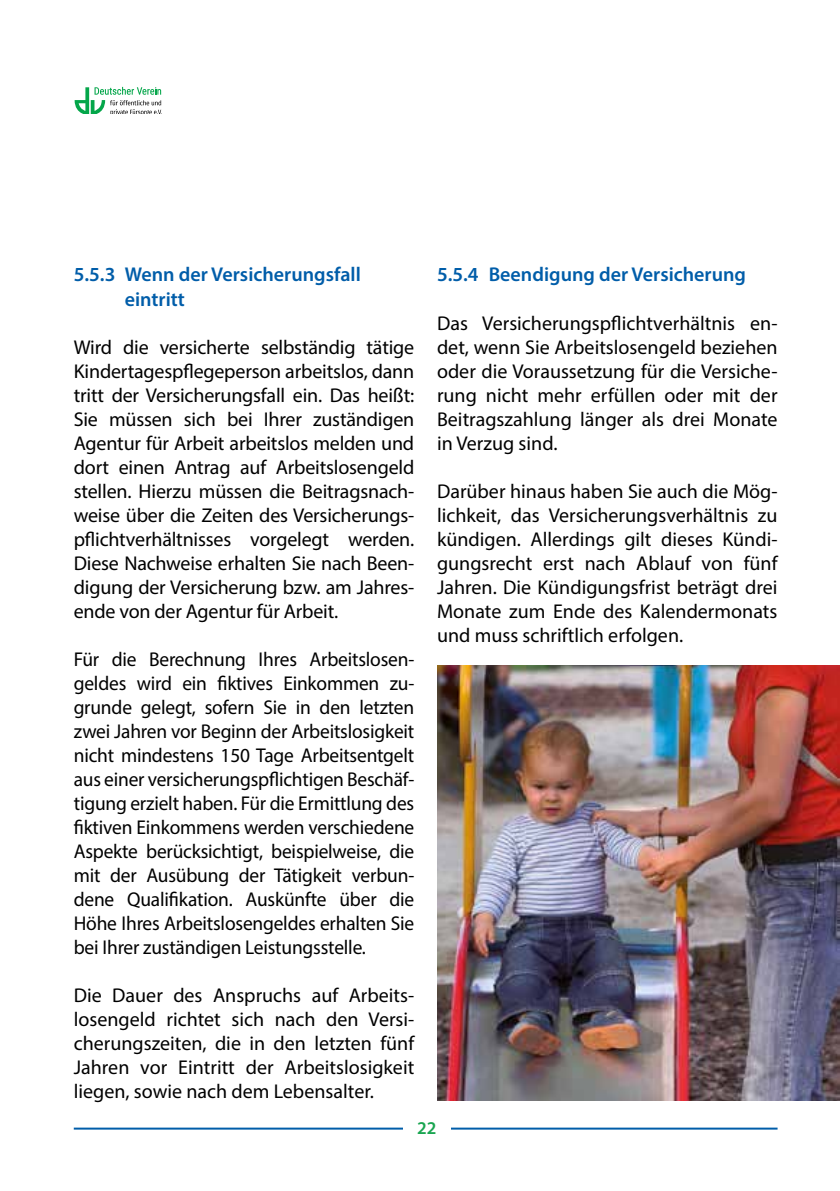
<style>
.page{position:relative;width:840px;height:1191px;background:#fff}
.page>*{position:absolute;margin:0;border:0;box-sizing:border-box;transform-origin:0 0}
.t1{font:20px/24px "Myriad Pro";color:#000;text-align:justify}
.t2{font:600 20px/24px "Myriad Pro";color:#005da9}
.t3{font:600 18px "Myriad Pro";color:#19a550}
</style>
<div class="page">
<hr style="left:74px;top:1127px;width:703px;height:2px;background:#005da9">
<div style="left:403px;top:1121px;width:47px;height:34px;background:#fff"></div>
<svg style="left:75px;top:87px;width:86px;height:26px"></svg>
<img style="left:437px;top:665px;width:402px;height:435px">
<p class="t2" style="left:125px;top:262px;width:237px;text-indent:-51px">5.5.3 Wenn der Versicherungsfall eintritt</p>
<p class="t1" style="left:74px;top:334px;width:342px">Wird die versicherte selbständig tätige Kindertagespflegeperson arbeitslos, dann tritt der Versicherungsfall ein. Das heißt:<br>Sie müssen sich bei Ihrer zuständigen Agentur für Arbeit arbeitslos melden und dort einen Antrag auf Arbeitslosengeld stellen. Hierzu müssen die Beitragsnach&shy;weise über die Zeiten des Versicherungs&shy;pflichtverhältnisses vorgelegt werden.<br>Diese Nachweise erhalten Sie nach Been&shy;digung der Versicherung bzw. am Jahres&shy;ende von der Agentur für Arbeit.</p>
<p class="t1" style="left:74px;top:646px;width:342px">Für die Berechnung Ihres Arbeitslosen&shy;geldes wird ein fiktives Einkommen zu&shy;grunde gelegt, sofern Sie in den letzten zwei Jahren vor Beginn der Arbeitslosigkeit nicht mindestens 150 Tage Arbeitsentgelt aus einer versicherungspflichtigen Beschäf&shy;tigung erzielt haben. Für die Ermittlung des fiktiven Einkommens werden verschiedene Aspekte berücksichtigt, beispielweise, die mit der Ausübung der Tätigkeit verbun&shy;dene Qualifikation. Auskünfte über die Höhe Ihres Arbeitslosengeldes erhalten Sie bei Ihrer zuständigen Leistungsstelle.</p>
<p class="t1" style="left:74px;top:982px;width:342px">Die Dauer des Anspruchs auf Arbeits&shy;losengeld richtet sich nach den Versi&shy;cherungszeiten, die in den letzten fünf Jahren vor Eintritt der Arbeitslosigkeit liegen, sowie nach dem Lebensalter.</p>
<p class="t2" style="left:437px;top:262px;width:310px">5.5.4 Beendigung der Versicherung</p>
<p class="t1" style="left:437px;top:310px;width:342px">Das Versicherungspflichtverhältnis en&shy;det, wenn Sie Arbeitslosengeld beziehen oder die Voraussetzung für die Versiche&shy;rung nicht mehr erfüllen oder mit der Beitragszahlung länger als drei Monate in Verzug sind.</p>
<p class="t1" style="left:437px;top:478px;width:342px">Darüber hinaus haben Sie auch die Mög&shy;lichkeit, das Versicherungsverhältnis zu kündigen. Allerdings gilt dieses Kündi&shy;gungsrecht erst nach Ablauf von fünf Jahren. Die Kündigungsfrist beträgt drei Monate zum Ende des Kalendermonats und muss schriftlich erfolgen.</p>
<p class="t3" style="left:417px;top:1117px;width:21px">22</p>
</div>
